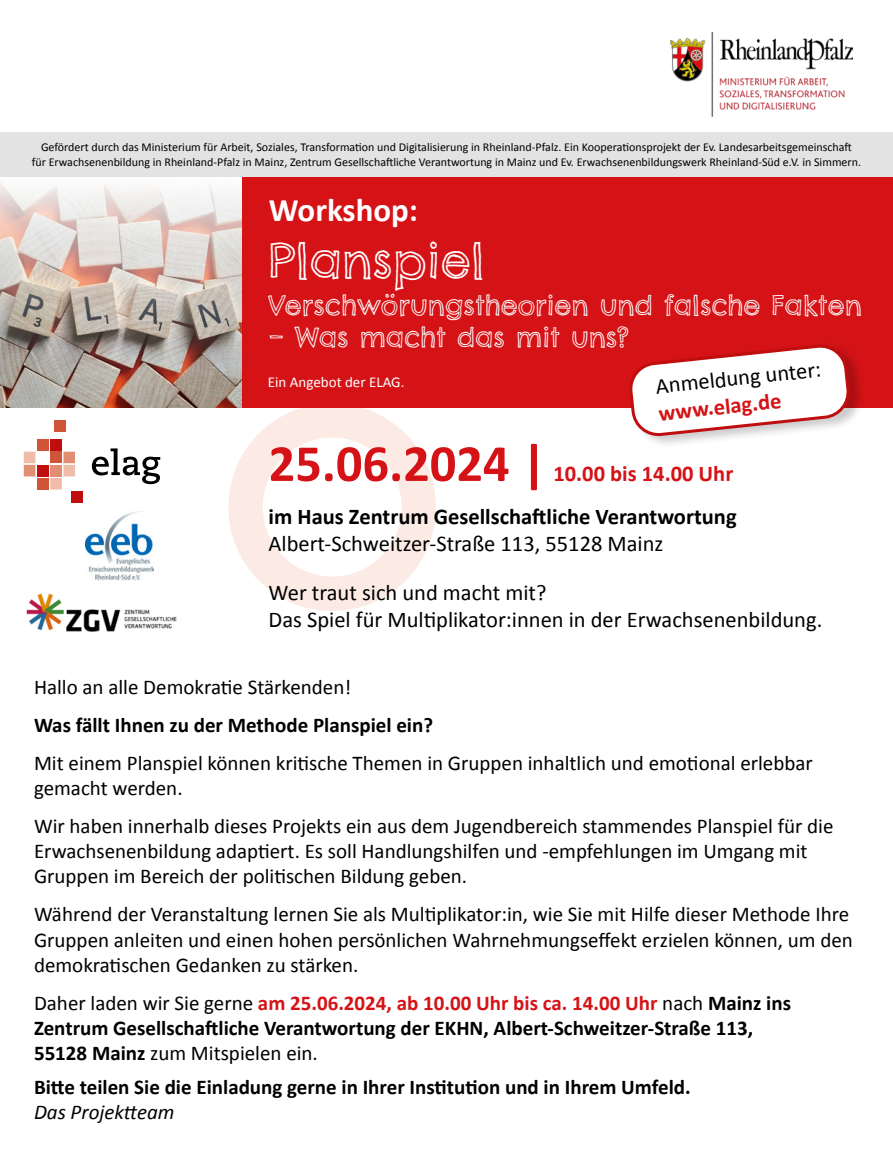
<style>
.page{position:relative;width:893px;height:1149px;background:#fff}
.page>*{position:absolute;margin:0;border:0;box-sizing:border-box;transform-origin:0 0}
.t1{font:700 52.5px "Calibri";color:#d51317}
.t2{font:48px "Chelsea Market Open";color:#fff}
.t3{font:700 33px "Calibri";color:#fff}
.t4{font:27px "Chelsea Market Open";color:#fff}
.Fließtext_Seminar{font:22.5px/27px "Calibri";color:#000}
.Fließtext_Seminar-2{font:700 22.5px "Calibri";color:#000}
.Fließtext_Seminar-3{font:700 22.5px "Calibri";color:#d51317}
.Fließtext_Seminar-4{font:21px/25.2px "Calibri";color:#000}
.Fließtext_Seminar-5{font:700 21px/25.2px "Calibri";color:#000}
.Fließtext_Seminar-6{font:italic 21px "Calibri";color:#000}
.t5{font:15px "Calibri";color:#fff}
.t6{font:12px "Calibri";color:#000}
.s1{font-weight:400}
.s2{color:#d51317}
</style>
<div class="page">
<div style="left:0;top:132px;width:893px;height:44px;background:#e3e3e3"></div>
<img style="left:670px;top:33px;width:183px;height:84px">
<div style="left:228px;top:403px;width:208px;height:208px;border:34px solid #fcebe4;border-radius:50%"></div>
<img style="left:0;top:182px;width:242px;height:225px">
<div style="left:242px;top:177px;width:651px;height:230px;background:#d51317"></div>
<div style="left:630px;top:341px;width:236px;height:107px;background:#000;opacity:.21"></div>
<svg style="left:629px;top:345px;width:220px;height:91px"></svg>
<div style="left:37px;top:464px;width:11px;height:12px;background:#c00d0e"></div>
<div style="left:72px;top:491px;width:11px;height:11px;background:#c00d0e"></div>
<div style="left:50px;top:464px;width:12px;height:12px;background:#e18f72"></div>
<div style="left:37px;top:478px;width:11px;height:11px;background:#d05438"></div>
<div style="left:50px;top:478px;width:12px;height:11px;background:#eebca8"></div>
<div style="left:24px;top:464px;width:11px;height:12px;background:#e18f72"></div>
<div style="left:63px;top:464px;width:12px;height:12px;background:#eebca8"></div>
<div style="left:50px;top:451px;width:12px;height:12px;background:#d05438"></div>
<div style="left:37px;top:438px;width:11px;height:12px;background:#d05438"></div>
<div style="left:54px;top:420px;width:12px;height:11px;background:#d05438"></div>
<div style="left:50px;top:438px;width:12px;height:12px;background:#c00d0e"></div>
<div style="left:24px;top:451px;width:11px;height:12px;background:#eebca8"></div>
<div style="left:63px;top:451px;width:12px;height:12px;background:#e18f72"></div>
<svg style="left:92px;top:448px;width:68px;height:36px"></svg>
<img style="left:26px;top:593px;width:151px;height:39px">
<img style="left:86px;top:511px;width:68px;height:69px">
<p class="t6" style="left:41px;top:140px;width:812px">Gefördert durch das Ministerium für Arbeit, Soziales, Transformation und Digitalisierung in Rheinland-Pfalz. Ein Kooperationsprojekt der Ev. Landesarbeitsgemeinschaft</p>
<p class="t6" style="left:32px;top:154px;width:831px">für Erwachsenenbildung in Rheinland-Pfalz in Mainz, Zentrum Gesellschaftliche Verantwortung in Mainz und Ev. Erwachsenenbildungswerk Rheinland-Süd e.V. in Simmern.</p>
<p class="t3" style="left:269px;top:188px;width:151px">Workshop:</p>
<p class="t2" style="left:269px;top:230px;width:217px">Planspiel</p>
<p class="t4" style="left:269px;top:287px;width:594px">Verschwörungstheorien und falsche Fakten</p>
<p class="t4" style="left:269px;top:320px;width:362px">– Was macht das mit uns?</p>
<p class="t5" style="left:268px;top:372px;width:138px">Ein Angebot der ELAG.</p>
<p class="Fließtext_Seminar" style="left:654px;top:373px;width:168px;rotate:-6deg">Anmeldung unter:</p>
<p class="Fließtext_Seminar-3" style="left:657px;top:399px;width:125px;rotate:-6deg">www.elag.de</p>
<p class="t1" style="left:269px;top:430px;width:279px">25.06.2024 |</p>
<p class="Fließtext_Seminar-3" style="left:553px;top:459px;width:181px">10.00 bis 14.00 Uhr</p>
<p class="Fließtext_Seminar-2" style="left:269px;top:502px;width:470px">im Haus Zentrum Gesellschaftliche Verantwortung</p>
<p class="Fließtext_Seminar" style="left:269px;top:530px;width:396px">Albert-Schweitzer-Straße 113, 55128 Mainz</p>
<p class="Fließtext_Seminar" style="left:269px;top:579px;width:555px">Wer traut sich und macht mit?<br>Das Spiel für Multiplikator:innen in der Erwachsenenbildung.</p>
<p class="Fließtext_Seminar-4" style="left:34px;top:674px;width:319px">Hallo an alle Demokratie Stärkenden!</p>
<p class="Fließtext_Seminar-5" style="left:34px;top:711px;width:401px">Was fällt Ihnen zu der Methode Planspiel ein?</p>
<p class="Fließtext_Seminar-4" style="left:34px;top:750px;width:780px">Mit einem Planspiel können kritische Themen in Gruppen inhaltlich und emotional erlebbar gemacht werden.</p>
<p class="Fließtext_Seminar-4" style="left:34px;top:813px;width:801px">Wir haben innerhalb dieses Projekts ein aus dem Jugendbereich stammendes Planspiel für die<br>Erwachsenenbildung adaptiert. Es soll Handlungshilfen und -empfehlungen im Umgang mit<br>Gruppen im Bereich der politischen Bildung geben.</p>
<p class="Fließtext_Seminar-4" style="left:34px;top:901px;width:820px">Während der Veranstaltung lernen Sie als Multiplikator:in, wie Sie mit Hilfe dieser Methode Ihre<br>Gruppen anleiten und einen hohen persönlichen Wahrnehmungseffekt erzielen können, um den demokratischen Gedanken zu stärken.</p>
<p class="Fließtext_Seminar-5" style="left:34px;top:989px;width:759px"><span class="s1">Daher laden wir Sie gerne</span> <span class="s2">am 25.06.2024, ab 10.00 Uhr bis ca. 14.00 Uhr</span> <span class="s1">nach</span> Mainz ins<br>Zentrum Gesellschaftliche Verantwortung der EKHN, Albert-Schweitzer-Straße 113,<br>55128 Mainz <span class="s1">zum Mitspielen ein.</span></p>
<p class="Fließtext_Seminar-5" style="left:34px;top:1073px;width:658px">Bitte teilen Sie die Einladung gerne in Ihrer Institution und in Ihrem Umfeld.</p>
<p class="Fließtext_Seminar-6" style="left:34px;top:1097px;width:142px">Das Projektteam</p>
</div>
